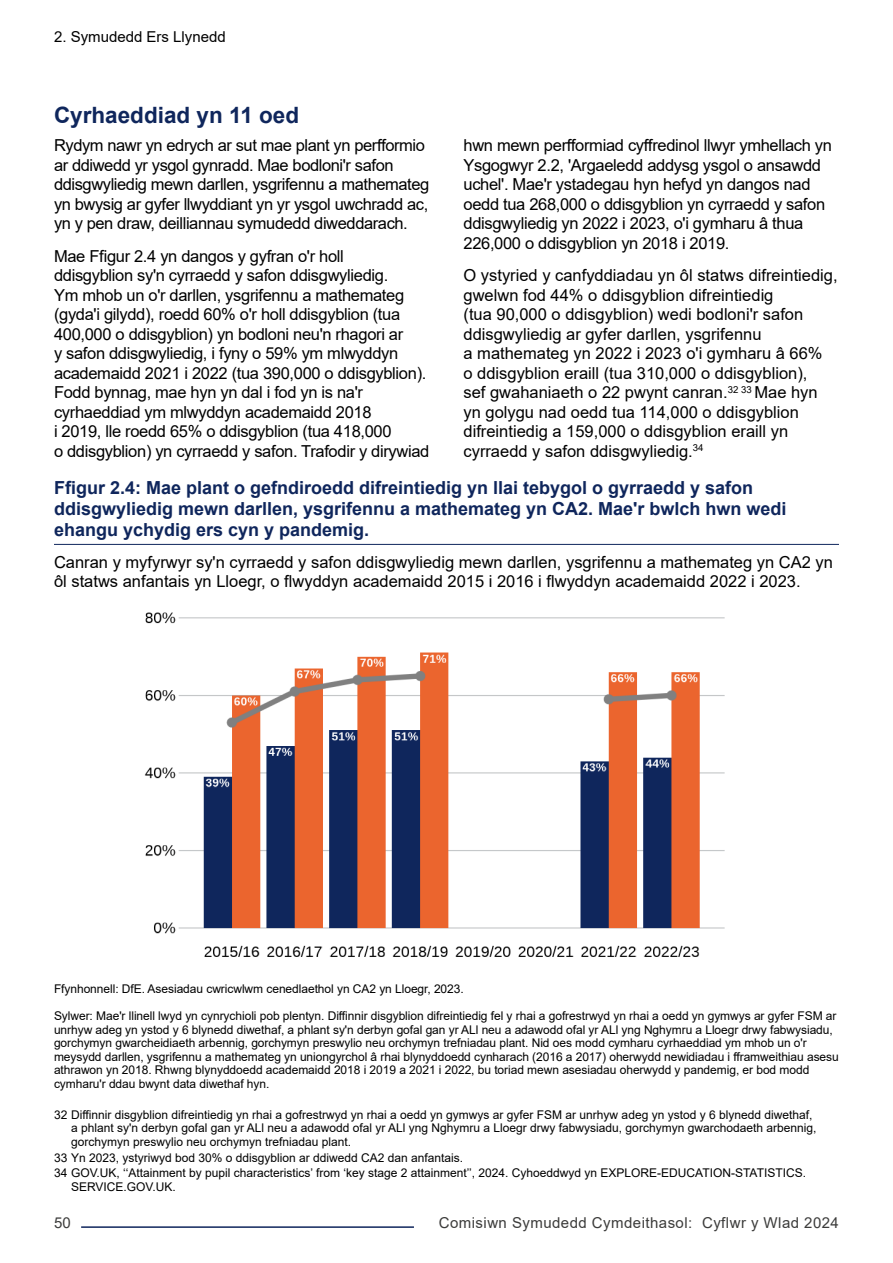
<style>
.page{position:relative;width:893px;height:1263px;background:#fff}
.page>*{position:absolute;margin:0;border:0;box-sizing:border-box;transform-origin:0 0}
.t1{font:700 22.5px "Arial";color:#0f265c}
.t2{font:700 18px/21px "Arial";color:#0f265c}
.t3{font:16.5px/19.5px "Arial";letter-spacing:-.02em;color:#000}
.t4{font:16.5px/19.5px "Arial";color:#000}
.t5{font:15px "Arial";letter-spacing:.03em;color:#3c3c3b}
.t6{font:15px "Arial";color:#000}
.t7{font:12px/13.5px "Arial";letter-spacing:-.005em;color:#000}
</style>
<div class="page">
<hr style="left:81px;top:1226px;width:333px;height:2px;background:#0f265c">
<img style="left:144px;top:612px;width:581px;height:345px">
<hr style="left:54px;top:544px;width:785px;height:1px;background:#0f265c">
<p class="t6" style="left:54px;top:26px;width:173px">2. Symudedd Ers Llynedd</p>
<h1 class="t1" style="left:54px;top:99px;width:247px">Cyrhaeddiad yn 11 oed</h1>
<p class="t3" style="left:54px;top:136px;width:377px">Rydym nawr yn edrych ar sut mae plant yn perfformio ar ddiwedd yr ysgol gynradd. Mae bodloni'r safon ddisgwyliedig mewn darllen, ysgrifennu a mathemateg yn bwysig ar gyfer llwyddiant yn yr ysgol uwchradd ac, yn y pen draw, deilliannau symudedd diweddarach.</p>
<p class="t3" style="left:54px;top:246px;width:377px">Mae Ffigur 2.4 yn dangos y gyfran o'r holl<br>ddisgyblion sy'n cyrraedd y safon ddisgwyliedig.<br>Ym mhob un o'r darllen, ysgrifennu a mathemateg (gyda'i gilydd), roedd 60% o'r holl ddisgyblion (tua 400,000 o ddisgyblion) yn bodloni neu'n rhagori ar<br>y safon ddisgwyliedig, i fyny o 59% ym mlwyddyn academaidd 2021 i 2022 (tua 390,000 o ddisgyblion).<br>Fodd bynnag, mae hyn yn dal i fod yn is na'r cyrhaeddiad ym mlwyddyn academaidd 2018<br>i 2019, lle roedd 65% o ddisgyblion (tua 418,000<br>o ddisgyblion) yn cyrraedd y safon. Trafodir y dirywiad</p>
<p class="t3" style="left:463px;top:136px;width:370px">hwn mewn perfformiad cyffredinol llwyr ymhellach yn Ysgogwyr 2.2, 'Argaeledd addysg ysgol o ansawdd uchel'. Mae'r ystadegau hyn hefyd yn dangos nad oedd tua 268,000 o ddisgyblion yn cyrraedd y safon ddisgwyliedig yn 2022 i 2023, o'i gymharu â thua 226,000 o ddisgyblion yn 2018 i 2019.</p>
<p class="t4" style="left:463px;top:265px;width:376px">O ystyried y canfyddiadau yn ôl statws difreintiedig, gwelwn fod 44% o ddisgyblion difreintiedig<br>(tua 90,000 o ddisgyblion) wedi bodloni'r safon ddisgwyliedig ar gyfer darllen, ysgrifennu<br>a mathemateg yn 2022 i 2023 o'i gymharu â 66%<br>o ddisgyblion eraill (tua 310,000 o ddisgyblion),<br>sef gwahaniaeth o 22 pwynt canran.<sup>32</sup> <sup>33</sup> Mae hyn yn golygu nad oedd tua 114,000 o ddisgyblion difreintiedig a 159,000 o ddisgyblion eraill yn cyrraedd y safon ddisgwyliedig.<sup>34</sup></p>
<h2 class="t2" style="left:54px;top:477px;width:734px">Ffigur 2.4: Mae plant o gefndiroedd difreintiedig yn llai tebygol o gyrraedd y safon ddisgwyliedig mewn darllen, ysgrifennu a mathemateg yn CA2. Mae'r bwlch hwn wedi ehangu ychydig ers cyn y pandemig.</h2>
<h3 class="t4" style="left:54px;top:552px;width:780px">Canran y myfyrwyr sy'n cyrraedd y safon ddisgwyliedig mewn darllen, ysgrifennu a mathemateg yn CA2 yn ôl statws anfantais yn Lloegr, o flwyddyn academaidd 2015 i 2016 i flwyddyn academaidd 2022 i 2023.</h3>
<p class="t7" style="left:54px;top:982px;width:411px">Ffynhonnell: DfE. Asesiadau cwricwlwm cenedlaethol yn CA2 yn Lloegr, 2023.</p>
<p class="t7" style="left:54px;top:1009px;width:786px">Sylwer: Mae'r llinell lwyd yn cynrychioli pob plentyn. Diffinnir disgyblion difreintiedig fel y rhai a gofrestrwyd yn rhai a oedd yn gymwys ar gyfer FSM ar unrhyw adeg yn ystod y 6 blynedd diwethaf, a phlant sy'n derbyn gofal gan yr ALl neu a adawodd ofal yr ALl yng Nghymru a Lloegr drwy fabwysiadu, gorchymyn gwarcheidiaeth arbennig, gorchymyn preswylio neu orchymyn trefniadau plant. Nid oes modd cymharu cyrhaeddiad ym mhob un o'r meysydd darllen, ysgrifennu a mathemateg yn uniongyrchol â rhai blynyddoedd cynharach (2016 a 2017) oherwydd newidiadau i fframweithiau asesu athrawon yn 2018. Rhwng blynyddoedd academaidd 2018 i 2019 a 2021 i 2022, bu toriad mewn asesiadau oherwydd y pandemig, er bod modd cymharu'r ddau bwynt data diwethaf hyn.</p>
<p class="t7" style="left:71px;top:1108px;width:747px;text-indent:-17px">32 Diffinnir disgyblion difreintiedig yn rhai a gofrestrwyd yn rhai a oedd yn gymwys ar gyfer FSM ar unrhyw adeg yn ystod y 6 blynedd diwethaf, a phlant sy'n derbyn gofal gan yr ALl neu a adawodd ofal yr ALl yng Nghymru a Lloegr drwy fabwysiadu, gorchymyn gwarchodaeth arbennig, gorchymyn preswylio neu orchymyn trefniadau plant.</p>
<p class="t7" style="left:54px;top:1149px;width:753px;line-height:15.6px">33 Yn 2023, ystyriwyd bod 30% o ddisgyblion ar ddiwedd CA2 dan anfantais.<br>34 GOV.UK, ‘‘Attainment by pupil characteristics’ from ‘key stage 2 attainment’’, 2024. Cyhoeddwyd yn EXPLORE-EDUCATION-STATISTICS.</p>
<p class="t7" style="left:71px;top:1180px;width:106px">SERVICE.GOV.UK.</p>
<p class="t5" style="left:54px;top:1212px;width:18px">50</p>
<p class="t5" style="left:439px;top:1212px;width:402px">Comisiwn Symudedd Cymdeithasol: Cyflwr y Wlad 2024</p>
</div>
